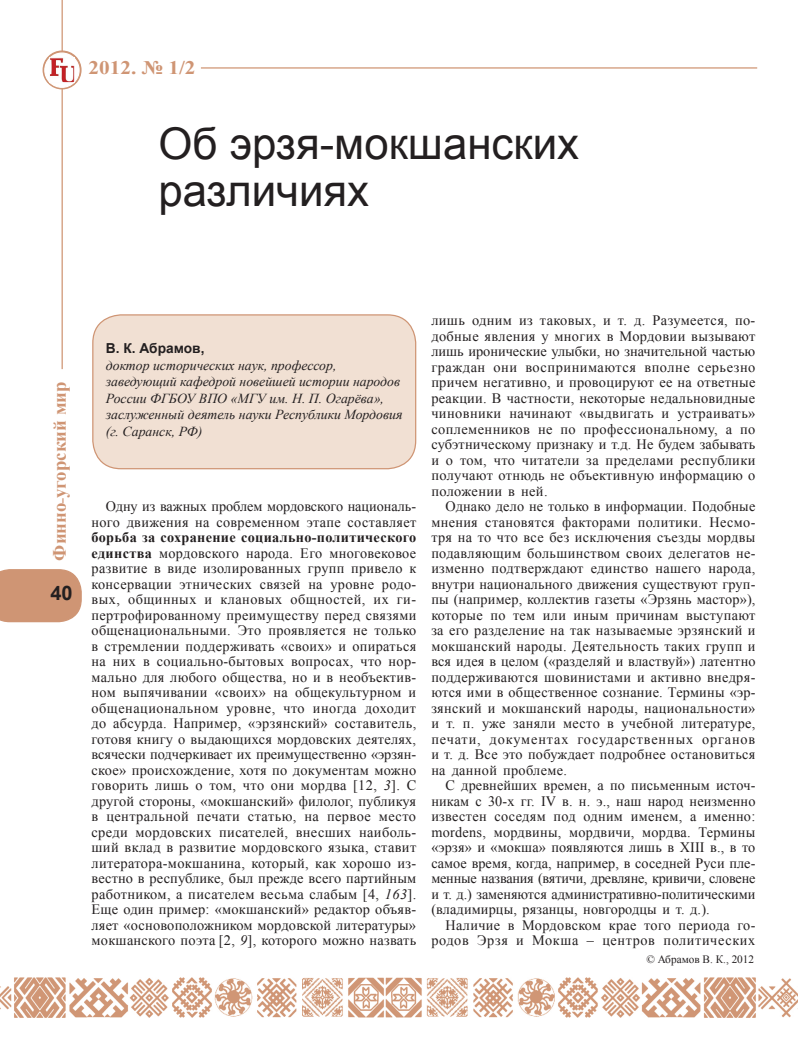
<style>
.page{position:relative;width:798px;height:1063px;background:#fff}
.page>*{position:absolute;margin:0;border:0;box-sizing:border-box;transform-origin:0 0}
.Подпись_к_фото{font:43.75px/46.2px "Arial";color:#231f20}
.t1{font:700 20px "Arial";color:#231f20}
.t2{font:700 19.12px "Times New Roman";color:#cf9574;scale:1.11 1}
.t3{font:700 18.75px "Times New Roman";color:#cf9574}
.t4{font:700 18.75px "Times New Roman";color:#cf9574;scale:.5 1}
.Текст_научн{font:14.38px/15.5px "Times New Roman";letter-spacing:.02em;color:#231f20;text-align:justify}
.Автор__справка_публ{font:italic 13.75px/16.5px "Times New Roman";color:#231f20}
.Автор__справка_публ-2{font:700 13.75px "Arial";color:#231f20}
.t5{font:11.25px "Times New Roman";color:#231f20}
.s1{font-weight:700}
.s2{font-style:italic}
</style>
<div class="page">
<img style="left:0;top:978px;width:797px;height:39px">
<div style="left:93px;top:315px;width:322px;height:154px;background:#f1e0d3;border-radius:28px"></div>
<div style="left:92px;top:314px;width:324px;height:155px;border:1px solid #cf9574;border-radius:28px"></div>
<svg style="left:43px;top:51px;width:38px;height:38px"></svg>
<div style="left:43px;top:50px;width:38px;height:39px;border:1px solid #cf9574;border-radius:50%"></div>
<svg style="left:0;top:569px;width:82px;height:53px"></svg>
<hr style="left:61px;top:0;width:2px;height:369px;background:#cf9574">
<div style="left:45px;top:53px;width:34px;height:34px;background:#fff;border-radius:50%"></div>
<div style="left:44px;top:52px;width:36px;height:36px;border:1px solid #fff;border-radius:50%"></div>
<img style="left:51px;top:60px;width:21px;height:21px">
<div style="left:49px;top:58px;width:25px;height:25px;border:1px solid #fdfdfe"></div>
<hr style="left:201px;top:67px;width:555px;height:2px;background:#cf9574">
<p class="t2" style="left:88px;top:55px;width:98px">2012. № 1/2</p>
<p class="Подпись_к_фото" style="left:158px;top:121px;width:422px">Об эрзя-мокшанских различиях</p>
<p class="t3" style="left:46px;top:561px;width:181px;rotate:-90deg">Финно угорский мир</p>
<p class="t4" style="left:48px;top:503px;width:11px;rotate:-90deg">–</p>
<p class="t1" style="left:50px;top:580px;width:24px">40</p>
<p class="Автор__справка_публ-2" style="left:106px;top:339px;width:100px">В. К. Абрамов,</p>
<p class="Автор__справка_публ" style="left:106px;top:356px;width:232px">доктор исторических наук, профессор,</p>
<p class="Автор__справка_публ" style="left:106px;top:373px;width:295px">заведующий кафедрой новейшей истории народов<br>России ФГБОУ ВПО «МГУ им. Н. П. Огарёва»,</p>
<p class="Автор__справка_публ" style="left:106px;top:406px;width:298px">заслуженный деятель науки Республики Мордовия</p>
<p class="Автор__справка_публ" style="left:106px;top:422px;width:98px">(г. Саранск, РФ)</p>
<p class="Текст_научн" style="left:91px;top:499px;width:326px;text-indent:14px">Одну из важных проблем мордовского националь&shy;ного движения на современном этапе составляет <span class="s1">борьба за сохранение социально-политического единства</span> мордовского народа. Его многовековое развитие в виде изолированных групп привело к консервации этнических связей на уровне родо&shy;вых, общинных и клановых общностей, их ги&shy;пертрофированному преимуществу перед связями общенациональными. Это проявляется не только в стремлении поддерживать «своих» и опираться на них в социально-бытовых вопросах, что нор&shy;мально для любого общества, но и в необъектив&shy;ном выпячивании «своих» на общекультурном и общенациональном уровне, что иногда доходит до абсурда. Например, «эрзянский» составитель, готовя книгу о выдающихся мордовских деятелях, всячески подчеркивает их преимущественно «эрзян&shy;ское» происхождение, хотя по документам можно говорить лишь о том, что они мордва [12, <span class="s2">3</span>]. С другой стороны, «мокшанский» филолог, публикуя в центральной печати статью, на первое место среди мордовских писателей, внесших наиболь&shy;ший вклад в развитие мордовского языка, ставит литератора-мокшанина, который, как хорошо из&shy;вестно в республике, был прежде всего партийным работником, а писателем весьма слабым [4, <span class="s2">163</span>].<br>Еще один пример: «мокшанский» редактор объяв&shy;ляет «основоположником мордовской литературы» мокшанского поэта [2, <span class="s2">9</span>], которого можно назвать</p>
<p class="Текст_научн" style="left:431px;top:312px;width:325px">лишь одним из таковых, и т. д. Разумеется, по&shy;добные явления у многих в Мордовии вызывают лишь иронические улыбки, но значительной частью граждан они воспринимаются вполне серьезно причем негативно, и провоцируют ее на ответные реакции. В частности, некоторые недальновидные чиновники начинают «выдвигать и устраивать» соплеменников не по профессиональному, а по субэтническому признаку и т.д. Не будем забывать и о том, что читатели за пределами республики получают отнюдь не объективную информацию о положении в ней.</p>
<p class="Текст_научн" style="left:431px;top:498px;width:325px;text-indent:14px">Однако дело не только в информации. Подобные мнения становятся факторами политики. Несмо&shy;тря на то что все без исключения съезды мордвы подавляющим большинством своих делегатов не&shy;изменно подтверждают единство нашего народа, внутри национального движения существуют груп&shy;пы (например, коллектив газеты «Эрзянь мастор»), которые по тем или иным причинам выступают за его разделение на так называемые эрзянский и мокшанский народы. Деятельность таких групп и вся идея в целом («разделяй и властвуй») латентно поддерживаются шовинистами и активно внедря&shy;ются ими в общественное сознание. Термины «эр&shy;зянский и мокшанский народы, национальности» и т. п. уже заняли место в учебной литературе, печати, документах государственных органов и т. д. Все это побуждает подробнее остановиться на данной проблеме.</p>
<p class="Текст_научн" style="left:431px;top:777px;width:325px;text-indent:14px">С древнейших времен, а по письменным источ&shy;никам с 30-х гг. IV в. н. э., наш народ неизменно известен соседям под одним именем, а именно: mordens, мордвины, мордвичи, мордва. Термины «эрзя» и «мокша» появляются лишь в XIII в., в то самое время, когда, например, в соседней Руси пле&shy;менные названия (вятичи, древляне, кривичи, словене и т. д.) заменяются административно-политическими (владимирцы, рязанцы, новгородцы и т. д.).</p>
<p class="Текст_научн" style="left:431px;top:917px;width:325px;text-align:right">Наличие в Мордовском крае того периода го&shy;родов Эрзя и Мокша – центров политических</p>
<p class="t5" style="left:646px;top:952px;width:109px">© Абрамов В. К., 2012</p>
</div>
